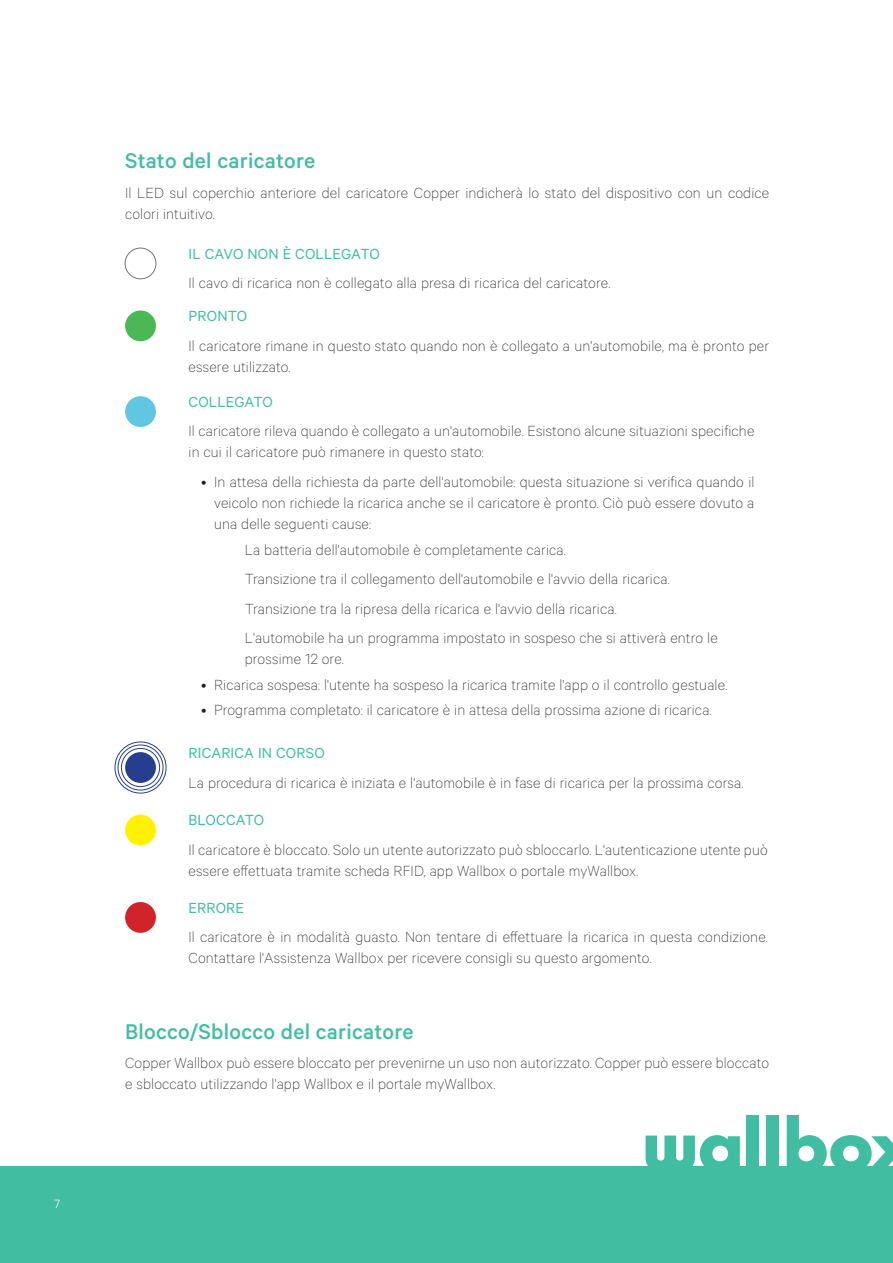
<style>
.page{position:relative;width:893px;height:1263px;background:#fff}
.page>*{position:absolute;margin:0;border:0;box-sizing:border-box;transform-origin:0 0}
.t1{font:500 24px "Calibre";letter-spacing:.01em;color:#41bea2}
.t2{font:100 16.5px/21px "Calibre";letter-spacing:.01em;color:#231f20}
.t3{font:16.5px "Calibre";letter-spacing:.01em;color:#41bea2}
.t4{font:300 13.5px "Calibre";color:#fff}
</style>
<div class="page">
<div style="left:0;top:1167px;width:893px;height:96px;background:#41bea2"></div>
<svg style="left:646px;top:1135px;width:94px;height:32px"></svg>
<div style="left:747px;top:1115px;width:12px;height:56px;background:#41bea2"></div>
<div style="left:767px;top:1115px;width:12px;height:56px;background:#41bea2"></div>
<svg style="left:787px;top:1115px;width:106px;height:52px"></svg>
<div style="left:125px;top:310px;width:31px;height:31px;background:#4ab854;border-radius:50%"></div>
<div style="left:125px;top:248px;width:31px;height:31px;border:1px solid #727679;border-radius:50%"></div>
<div style="left:125px;top:396px;width:31px;height:31px;background:#60c6e1;border-radius:50%"></div>
<div style="left:125px;top:815px;width:31px;height:30px;background:#fff101;border-radius:50%"></div>
<div style="left:125px;top:902px;width:31px;height:31px;background:#d1232a;border-radius:50%"></div>
<div style="left:125px;top:752px;width:31px;height:31px;background:#253f8e;border-radius:50%"></div>
<div style="left:121px;top:748px;width:39px;height:39px;border:1px solid #253f8e;border-radius:50%"></div>
<div style="left:118px;top:745px;width:45px;height:45px;border:1px solid #253f8e;border-radius:50%"></div>
<div style="left:115px;top:741px;width:51px;height:52px;border:1px solid #253f8e;border-radius:50%"></div>
<p class="t4" style="left:54px;top:1195px;width:7px">7</p>
<h1 class="t1" style="left:125px;top:147px;width:192px">Stato del caricatore</h1>
<p class="t2" style="left:125px;top:181px;width:646px">Il LED sul coperchio anteriore del caricatore Copper indicherà lo stato del dispositivo con un codice colori intuitivo.</p>
<p class="t3" style="left:189px;top:244px;width:193px">IL CAVO NON È COLLEGATO</p>
<p class="t2" style="left:189px;top:272px;width:423px">Il cavo di ricarica non è collegato alla presa di ricarica del caricatore.</p>
<p class="t3" style="left:189px;top:306px;width:60px">PRONTO</p>
<p class="t2" style="left:189px;top:334px;width:582px">Il caricatore rimane in questo stato quando non è collegato a un'automobile, ma è pronto per essere utilizzato.</p>
<p class="t3" style="left:189px;top:392px;width:86px">COLLEGATO</p>
<p class="t2" style="left:189px;top:420px;width:567px">Il caricatore rileva quando è collegato a un'automobile. Esistono alcune situazioni specifiche in cui il caricatore può rimanere in questo stato:</p>
<p class="t2" style="left:214px;top:470px;width:542px;text-align:justify;text-indent:-13px">• In attesa della richiesta da parte dell'automobile: questa situazione si verifica quando il veicolo non richiede la ricarica anche se il caricatore è pronto. Ciò può essere dovuto a una delle seguenti cause:</p>
<p class="t2" style="left:245px;top:534px;width:474px;line-height:29.5px">La batteria dell'automobile è completamente carica.<br>Transizione tra il collegamento dell'automobile e l'avvio della ricarica.<br>Transizione tra la ripresa della ricarica e l'avvio della ricarica.<br>L'automobile ha un programma impostato in sospeso che si attiverà entro le</p>
<p class="t2" style="left:245px;top:648px;width:101px">prossime 12 ore.</p>
<p class="t2" style="left:201px;top:674px;width:527px">• Ricarica sospesa: l'utente ha sospeso la ricarica tramite l'app o il controllo gestuale.</p>
<p class="t2" style="left:201px;top:699px;width:512px">• Programma completato: il caricatore è in attesa della prossima azione di ricarica.</p>
<p class="t3" style="left:189px;top:743px;width:138px">RICARICA IN CORSO</p>
<p class="t2" style="left:189px;top:771px;width:556px">La procedura di ricarica è iniziata e l'automobile è in fase di ricarica per la prossima corsa.</p>
<p class="t3" style="left:189px;top:811px;width:77px">BLOCCATO</p>
<p class="t2" style="left:189px;top:838px;width:581px">Il caricatore è bloccato. Solo un utente autorizzato può sbloccarlo. L'autenticazione utente può essere effettuata tramite scheda RFID, app Wallbox o portale myWallbox.</p>
<p class="t3" style="left:189px;top:898px;width:57px">ERRORE</p>
<p class="t2" style="left:189px;top:926px;width:581px">Il caricatore è in modalità guasto. Non tentare di effettuare la ricarica in questa condizione.<br>Contattare l'Assistenza Wallbox per ricevere consigli su questo argomento.</p>
<h1 class="t1" style="left:125px;top:1017px;width:290px">Blocco/Sblocco del caricatore</h1>
<p class="t2" style="left:125px;top:1052px;width:646px">Copper Wallbox può essere bloccato per prevenirne un uso non autorizzato. Copper può essere bloccato e sbloccato utilizzando l'app Wallbox e il portale myWallbox.</p>
</div>
